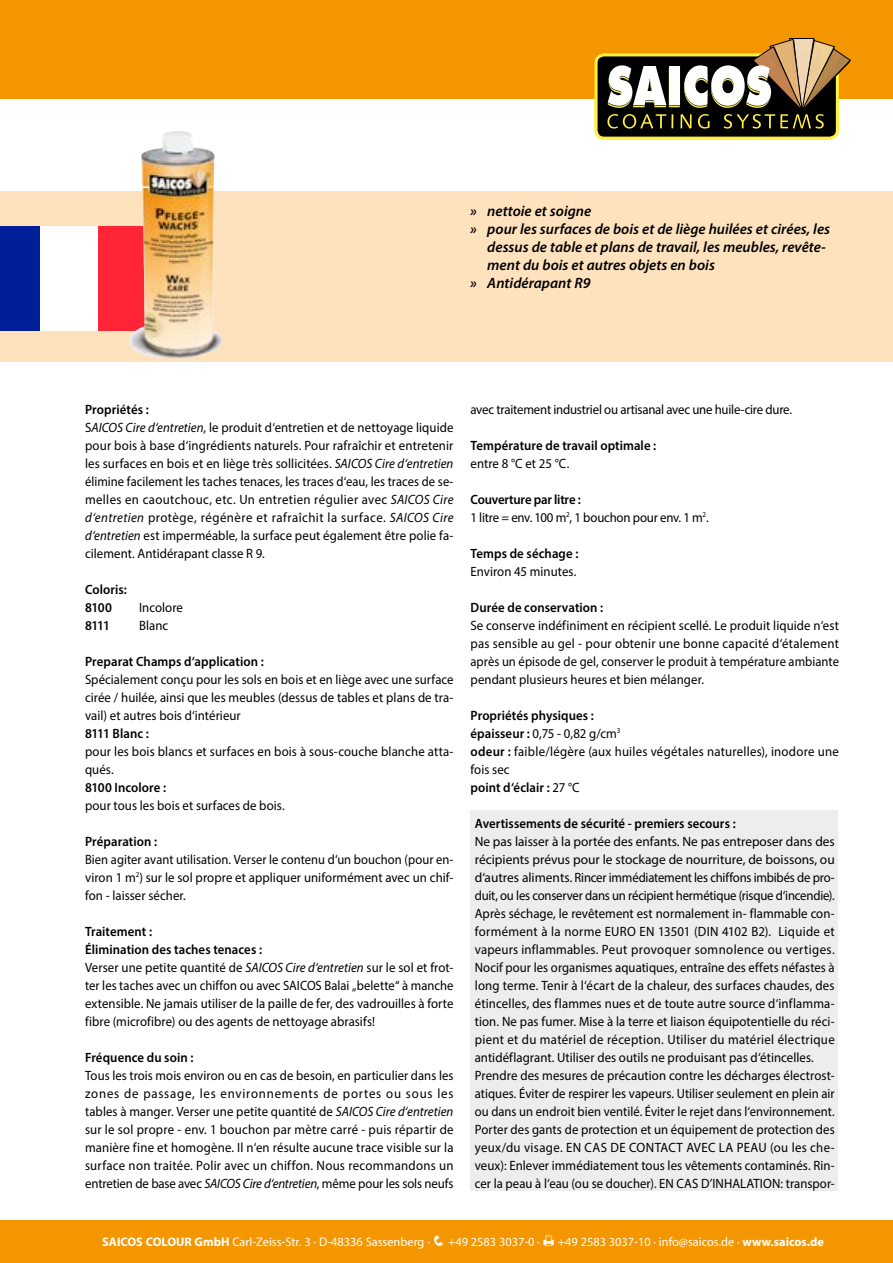
<style>
.page{position:relative;width:893px;height:1263px;background:#fff}
.page>*{position:absolute;margin:0;border:0;box-sizing:border-box;transform-origin:0 0}
.t1{font:italic 600 15px "Myriad Pro";color:#000}
.t2{font:13.5px/18px "Myriad Pro";letter-spacing:.005em;color:#000;scale:.95 1}
.t3{font:13.5px/18px "Myriad Pro";letter-spacing:.005em;color:#000}
.t4{font:13.5px/18px "Myriad Pro";letter-spacing:.005em;color:#000;text-align:justify;scale:.94 1}
.t5{font:600 13.5px/18px "Myriad Pro";letter-spacing:.005em;color:#000;scale:.95 1}
.t6{font:13.5px/18px "Myriad Pro";letter-spacing:.005em;color:#000;text-align:justify;scale:.93 1}
.t7{font:13.5px "Myriad Pro";letter-spacing:-.02em;color:#000;scale:.95 1}
.t8{font:13.5px/18px "Myriad Pro";letter-spacing:-.015em;color:#000;scale:.95 1}
.t9{font:12.45px "Myriad Pro";color:#fff}
.s1{font-weight:600}
.s2{font-style:italic}
.s3{font-weight:700}
</style>
<div class="page">
<div style="left:0;top:191px;width:893px;height:170px;background:#fee1bd"></div>
<div style="left:0;top:0;width:893px;height:99px;background:#f49600"></div>
<div style="left:596px;top:55px;width:241px;height:83px;background:#000;border-radius:8px"></div>
<div style="left:594px;top:53px;width:245px;height:87px;border:3px solid #fff042;border-radius:8px"></div>
<svg style="left:607px;top:38px;width:243px;height:91px"></svg>
<div style="left:0;top:1220px;width:893px;height:43px;background:#f49600"></div>
<div style="left:470px;top:810px;width:367px;height:381px;background:#ededed"></div>
<div style="left:0;top:226px;width:40px;height:104px;background:#001e98"></div>
<div style="left:40px;top:226px;width:58px;height:104px;background:#fff"></div>
<div style="left:98px;top:226px;width:58px;height:104px;background:#ff2436"></div>
<img style="left:123px;top:131px;width:100px;height:227px">
<p class="t1" style="left:470px;top:201px;width:123px">» nettoie et soigne</p>
<p class="t1" style="left:470px;top:219px;width:361px">» pour les surfaces de bois et de liège huilées et cirées, les</p>
<p class="t1" style="left:487px;top:237px;width:340px">dessus de table et plans de travail, les meubles, revête-</p>
<p class="t1" style="left:487px;top:255px;width:229px">ment du bois et autres objets en bois</p>
<p class="t1" style="left:470px;top:273px;width:122px">» Antidérapant R9</p>
<p class="t2" style="left:85px;top:400px;width:389px"><span class="s1">Propriétés :<br></span>S<span class="s2">AICOS Cire d‘entretien</span>, le produit d‘entretien et de nettoyage liquide pour bois à base d‘ingrédients naturels. Pour rafraîchir et entretenir les surfaces en bois et en liège très sollicitées. <span class="s2">SAICOS Cire d‘entretien </span>élimine facilement les taches tenaces, les traces d‘eau, les traces de se&shy;melles en caoutchouc, etc. Un entretien régulier avec <span class="s2">SAICOS Cire d‘entretien</span> protège, régénère et rafraîchit la surface. <span class="s2">SAICOS Cire d‘entretien</span> est imperméable, la surface peut également être polie fa&shy;cilement. Antidérapant classe R 9.</p>
<p class="t5" style="left:85px;top:580px;width:46px">Coloris:<br>8100</p>
<p class="t2" style="left:139px;top:598px;width:48px">Incolore</p>
<p class="t5" style="left:85px;top:616px;width:28px">8111</p>
<p class="t2" style="left:139px;top:616px;width:32px">Blanc</p>
<p class="t5" style="left:85px;top:652px;width:190px">Preparat Champs d‘application :</p>
<p class="t4" style="left:85px;top:670px;width:393px">Spécialement conçu pour les sols en bois et en liège avec une surface cirée / huilée, ainsi que les meubles (dessus de tables et plans de tra&shy;vail) et autres bois d‘intérieur</p>
<p class="t5" style="left:85px;top:724px;width:69px">8111 Blanc :</p>
<p class="t2" style="left:85px;top:742px;width:389px">pour les bois blancs et surfaces en bois à sous-couche blanche atta&shy;qués.</p>
<p class="t5" style="left:85px;top:778px;width:87px">8100 Incolore :</p>
<p class="t2" style="left:85px;top:796px;width:212px">pour tous les bois et surfaces de bois.</p>
<p class="t5" style="left:85px;top:832px;width:77px">Préparation :</p>
<p class="t6" style="left:85px;top:850px;width:398px">Bien agiter avant utilisation. Verser le contenu d‘un bouchon (pour en&shy;viron 1 m<sup>2</sup>) sur le sol propre et appliquer uniformément avec un chif&shy;fon - laisser sécher.</p>
<p class="t2" style="left:85px;top:922px;width:389px"><span class="s1">Traitement :<br>Élimination des taches tenaces :<br></span>Verser une petite quantité de <span class="s2">SAICOS Cire d‘entretien</span> sur le sol et frot&shy;ter les taches avec un chiffon ou avec SAICOS Balai „belette“ à manche extensible. Ne jamais utiliser de la paille de fer, des vadrouilles à forte fibre (microfibre) ou des agents de nettoyage abrasifs!</p>
<p class="t5" style="left:85px;top:1048px;width:116px">Fréquence du soin :</p>
<p class="t4" style="left:85px;top:1066px;width:394px">Tous les trois mois environ ou en cas de besoin, en particulier dans les zones de passage, les environnements de portes ou sous les tables à manger. Verser une petite quantité de <span class="s2">SAICOS Cire d‘entretien </span>sur le sol propre - env. 1 bouchon par mètre carré - puis répartir de manière fine et homogène. Il n‘en résulte aucune trace visible sur la surface non traitée. Polir avec un chiffon. Nous recommandons un entretien de base avec <span class="s2">SAICOS Cire d‘entretien</span>, même pour les sols neufs</p>
<p class="t7" style="left:470px;top:401px;width:340px">avec traitement industriel ou artisanal avec une huile-cire dure.</p>
<p class="t5" style="left:470px;top:436px;width:197px">Température de travail optimale :</p>
<p class="t2" style="left:470px;top:454px;width:106px">entre 8 °C et 25 °C.</p>
<p class="t8" style="left:470px;top:490px;width:252px"><span class="s1">Couverture par litre :<br></span>1 litre = env. 100 m<sup>2</sup>, 1 bouchon pour env. 1 m<sup>2</sup>.</p>
<p class="t5" style="left:470px;top:544px;width:115px">Temps de séchage :</p>
<p class="t2" style="left:470px;top:562px;width:113px">Environ 45 minutes.</p>
<p class="t5" style="left:470px;top:598px;width:141px">Durée de conservation :</p>
<p class="t2" style="left:470px;top:616px;width:389px;text-align:justify">Se conserve indéfiniment en récipient scellé. Le produit liquide n‘est pas sensible au gel - pour obtenir une bonne capacité d‘étalement après un épisode de gel, conserver le produit à température ambiante pendant plusieurs heures et bien mélanger.</p>
<p class="t2" style="left:470px;top:706px;width:389px"><span class="s1">Propriétés physiques :<br>épaisseur :</span> 0,75 - 0,82 g/cm<sup>3<br></sup><span class="s1">odeur :</span> faible/légère (aux huiles végétales naturelles), inodore une fois sec<br><span class="s1">point d‘éclair :</span> 27 °C</p>
<p class="t5" style="left:475px;top:814px;width:276px">Avertissements de sécurité - premiers secours :</p>
<p class="t3" style="left:475px;top:832px;width:361px">Ne pas laisser à la portée des enfants. Ne pas entreposer dans des récipients prévus pour le stockage de nourriture, de boissons, ou d‘autres aliments. Rincer immédiatement les chiffons imbibés de pro&shy;duit, ou les conserver dans un récipient hermétique (risque d‘incendie).<br>Après séchage, le revêtement est normalement in- flammable con&shy;formément à la norme EURO EN 13501 (DIN 4102 B2). Liquide et vapeurs inflammables. Peut provoquer somnolence ou vertiges.<br>Nocif pour les organismes aquatiques, entraîne des effets néfastes à long terme. Tenir à l‘écart de la chaleur, des surfaces chaudes, des étincelles, des flammes nues et de toute autre source d‘inflamma&shy;tion. Ne pas fumer. Mise à la terre et liaison équipotentielle du réci&shy;pient et du matériel de réception. Utiliser du matériel électrique antidéflagrant. Utiliser des outils ne produisant pas d‘étincelles.<br>Prendre des mesures de précaution contre les décharges électrost&shy;atiques. Éviter de respirer les vapeurs. Utiliser seulement en plein air ou dans un endroit bien ventilé. Éviter le rejet dans l‘environnement.<br>Porter des gants de protection et un équipement de protection des yeux/du visage. EN CAS DE CONTACT AVEC LA PEAU (ou les che&shy;veux): Enlever immédiatement tous les vêtements contaminés. Rin&shy;cer la peau à l‘eau (ou se doucher). EN CAS D’INHALATION: transpor-</p>
<p class="t9" style="left:102px;top:1234px;width:439px"><span class="s3">SAICOS COLOUR GmbH</span> Carl-Zeiss-Str. 3 · D-48336 Sassenberg · ❑ +49 2583 3037-0 ·</p>
<p class="t9" style="left:558px;top:1234px;width:267px">+49 2583 3037-10 · info@saicos.de · <span class="s3">www.saicos.de</span></p>
</div>
